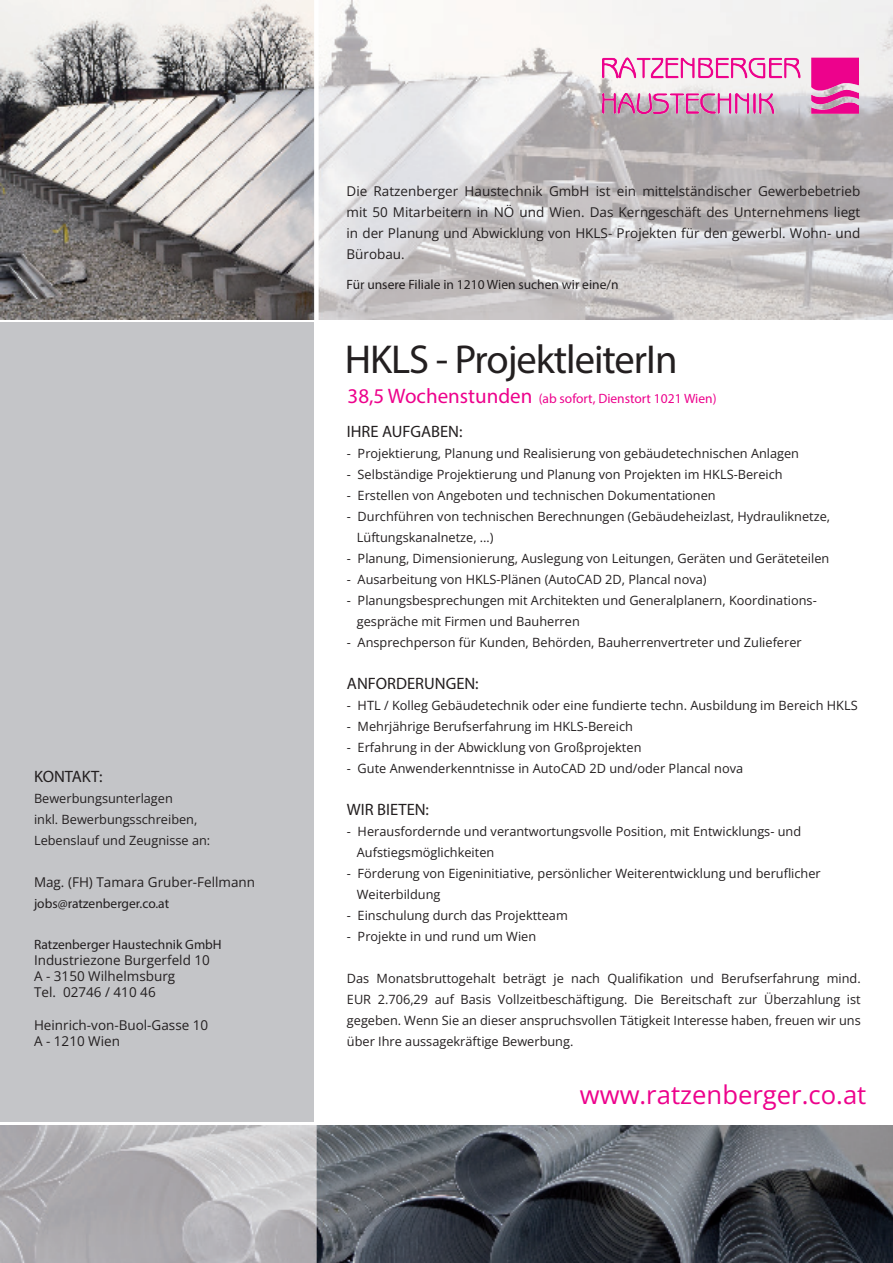
<style>
.page{position:relative;width:893px;height:1263px;background:#fff}
.page>*{position:absolute;margin:0;border:0;box-sizing:border-box;transform-origin:0 0}
.t1{font:40.5px "Myriad Pro";letter-spacing:-.025em;color:#231f20}
.t2{font:25.65px "Open Sans";color:#ed028c}
.t3{font:16.5px "Myriad Pro";color:#231f20}
.t4{font:13.5px/21px "Open Sans";color:#231f20}
.t5{font:13.5px "Myriad Pro";color:#231f20}
.t6{font:13.5px "Myriad Pro";color:#ed028c}
.t7{font:12.75px/21px "Open Sans";color:#231f20}
.s1{font-size:21px}
</style>
<div class="page">
<div style="left:0;top:322px;width:314px;height:799px;background:#c4c5c8"></div>
<img style="left:0;top:1126px;width:893px;height:137px">
<img style="left:0;top:0;width:893px;height:319px">
<div style="left:314px;top:0;width:5px;height:571px;background:#fff"></div>
<img style="left:603px;top:57px;width:256px;height:56px">
<p class="t3" style="left:34px;top:767px;width:70px">KONTAKT:</p>
<p class="t7" style="left:34px;top:788px;width:140px">Bewerbungsunterlagen</p>
<p class="t7" style="left:34px;top:809px;width:178px">inkl. Bewerbungsschreiben,<br>Lebenslauf und Zeugnisse an:</p>
<p class="t4" style="left:34px;top:871px;width:223px">Mag. (FH) Tamara Gruber-Fellmann</p>
<p class="t5" style="left:34px;top:895px;width:137px">jobs@ratzenberger.co.at</p>
<p class="t5" style="left:34px;top:936px;width:189px">Ratzenberger Haustechnik GmbH</p>
<p class="t4" style="left:34px;top:949px;width:177px">Industriezone Burgerfeld 10</p>
<p class="t4" style="left:34px;top:965px;width:143px">A - 3150 Wilhelmsburg</p>
<p class="t4" style="left:34px;top:981px;width:123px">Tel. 02746 / 410 46</p>
<p class="t4" style="left:34px;top:1016px;width:176px;line-height:16.2px">Heinrich-von-Buol-Gasse 10<br>A - 1210 Wien</p>
<p class="t4" style="left:347px;top:180px;width:515px;text-align:justify">Die Ratzenberger Haustechnik GmbH ist ein mittelständischer Gewerbebetrieb mit 50 Mitarbeitern in NÖ und Wien. Das Kerngeschäft des Unternehmens liegt in der Planung und Abwicklung von HKLS- Projekten für den gewerbl. Wohn- und Bürobau.</p>
<p class="t5" style="left:347px;top:276px;width:273px">Für unsere Filiale in 1210 Wien suchen wir eine/n</p>
<p class="t1" style="left:345px;top:334px;width:334px">HKLS - ProjektleiterIn</p>
<p class="t6" style="left:348px;top:390px;width:370px"><span class="s1">38,5 Wochenstunden</span> (ab sofort, Dienstort 1021 Wien)</p>
<p class="t3" style="left:347px;top:421px;width:117px">IHRE AUFGABEN:</p>
<p class="t7" style="left:347px;top:442px;width:454px">- Projektierung, Planung und Realisierung von gebäudetechnischen Anlagen</p>
<p class="t7" style="left:347px;top:463px;width:437px">- Selbständige Projektierung und Planung von Projekten im HKLS-Bereich</p>
<p class="t7" style="left:347px;top:484px;width:370px">- Erstellen von Angeboten und technischen Dokumentationen</p>
<p class="t7" style="left:357px;top:505px;width:475px;text-indent:-10px">- Durchführen von technischen Berechnungen (Gebäudeheizlast, Hydrauliknetze,<br>Lüftungskanalnetze, …)</p>
<p class="t7" style="left:347px;top:547px;width:484px">- Planung, Dimensionierung, Auslegung von Leitungen, Geräten und Geräteteilen</p>
<p class="t7" style="left:347px;top:568px;width:361px">- Ausarbeitung von HKLS-Plänen (AutoCAD 2D, Plancal nova)</p>
<p class="t7" style="left:357px;top:589px;width:461px;text-indent:-10px">- Planungsbesprechungen mit Architekten und Generalplanern, Koordinations&shy;gespräche mit Firmen und Bauherren</p>
<p class="t7" style="left:347px;top:631px;width:456px">- Ansprechperson für Kunden, Behörden, Bauherrenvertreter und Zulieferer</p>
<p class="t3" style="left:347px;top:673px;width:133px">ANFORDERUNGEN:</p>
<p class="t7" style="left:347px;top:694px;width:512px">- HTL / Kolleg Gebäudetechnik oder eine fundierte techn. Ausbildung im Bereich HKLS</p>
<p class="t7" style="left:347px;top:715px;width:287px">- Mehrjährige Berufserfahrung im HKLS-Bereich</p>
<p class="t7" style="left:347px;top:736px;width:296px">- Erfahrung in der Abwicklung von Großprojekten</p>
<p class="t7" style="left:347px;top:757px;width:398px">- Gute Anwenderkenntnisse in AutoCAD 2D und/oder Plancal nova</p>
<p class="t3" style="left:347px;top:799px;width:84px">WIR BIETEN:</p>
<p class="t7" style="left:357px;top:820px;width:446px;text-indent:-10px">- Herausfordernde und verantwortungsvolle Position, mit Entwicklungs- und<br>Aufstiegsmöglichkeiten</p>
<p class="t7" style="left:357px;top:862px;width:465px;text-indent:-10px">- Förderung von Eigeninitiative, persönlicher Weiterentwicklung und beruflicher<br>Weiterbildung</p>
<p class="t7" style="left:347px;top:904px;width:222px">- Einschulung durch das Projektteam</p>
<p class="t7" style="left:347px;top:925px;width:191px">- Projekte in und rund um Wien</p>
<p class="t7" style="left:347px;top:967px;width:515px;text-align:justify">Das Monatsbruttogehalt beträgt je nach Qualifikation und Berufserfahrung mind.<br>EUR 2.706,29 auf Basis Vollzeitbeschäftigung. Die Bereitschaft zur Überzahlung ist gegeben. Wenn Sie an dieser anspruchsvollen Tätigkeit Interesse haben, freuen wir uns über Ihre aussagekräftige Bewerbung.</p>
<p class="t2" style="left:580px;top:1077px;width:288px">www.ratzenberger.co.at</p>
</div>
